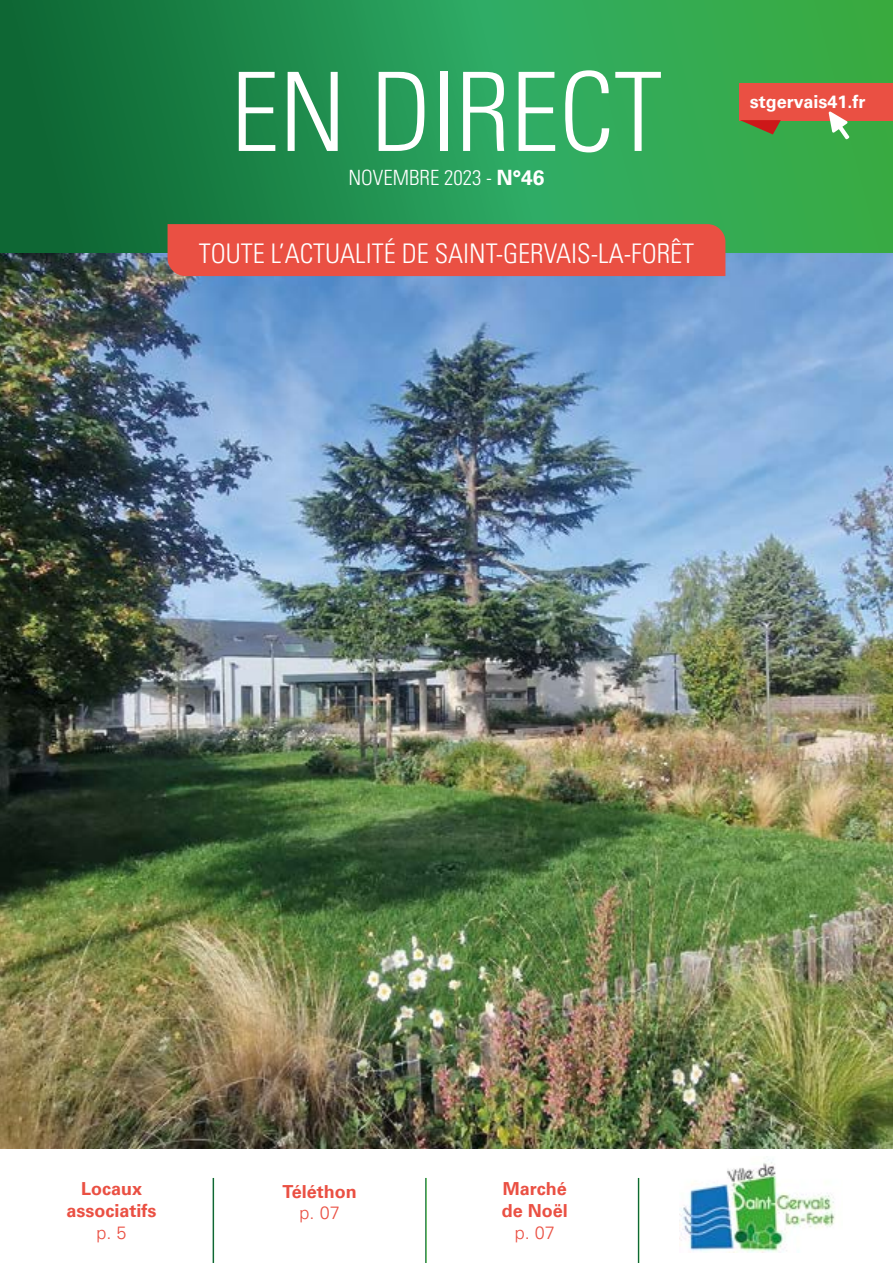
<style>
.page{position:relative;width:893px;height:1263px;background:#fff}
.page>*{position:absolute;margin:0;border:0;box-sizing:border-box;transform-origin:0 0}
.t1{font:300 condensed 109.5px "Univers LT Std";color:#fff}
.t2{font:300 condensed 27px "Univers LT Std";color:#fff}
.t3{font:300 condensed 21px "Univers LT Std";color:#fff}
.t4{font:700 18px/21.6px "Univers";color:#ea5043;text-align:center}
.t5{font:700 18px "Univers";color:#fff}
.t6{font:300 18px "Univers";color:#ea5043}
.s1{font-weight:700;font-stretch:normal}
</style>
<div class="page">
<img style="left:679px;top:1159px;width:156px;height:93px">
<img style="left:0;top:252px;width:893px;height:897px">
<svg style="left:0;top:0;width:893px;height:252px;background:#25944c"></svg>
<div style="left:740px;top:83px;width:153px;height:37px;background:#ea5043"></div>
<div style="left:168px;top:224px;width:557px;height:52px;background:#ea5043"></div>
<svg style="left:828px;top:111px;width:21px;height:28px"></svg>
<svg style="left:740px;top:120px;width:41px;height:14px"></svg>
<h1 class="t1" style="left:231px;top:47px;width:433px">EN DIRECT</h1>
<p class="t3" style="left:348px;top:165px;width:198px">NOVEMBRE 2023 - <span class="s1">N°46</span></p>
<p class="t2" style="left:199px;top:237px;width:497px">TOUTE L’ACTUALITÉ DE SAINT-GERVAIS-LA-FORÊT</p>
<p class="t5" style="left:750px;top:91px;width:117px">stgervais41.fr</p>
<p class="t4" style="left:67px;top:1178px;width:92px">Locaux associatifs</p>
<p class="t6" style="left:97px;top:1221px;width:32px">p. 5</p>
<p class="t4" style="left:283px;top:1180px;width:76px">Téléthon</p>
<p class="t6" style="left:300px;top:1202px;width:42px">p. 07</p>
<p class="t4" style="left:502px;top:1178px;width:68px;text-align:left">Marché de Noël</p>
<p class="t6" style="left:515px;top:1221px;width:42px">p. 07</p>
</div>
